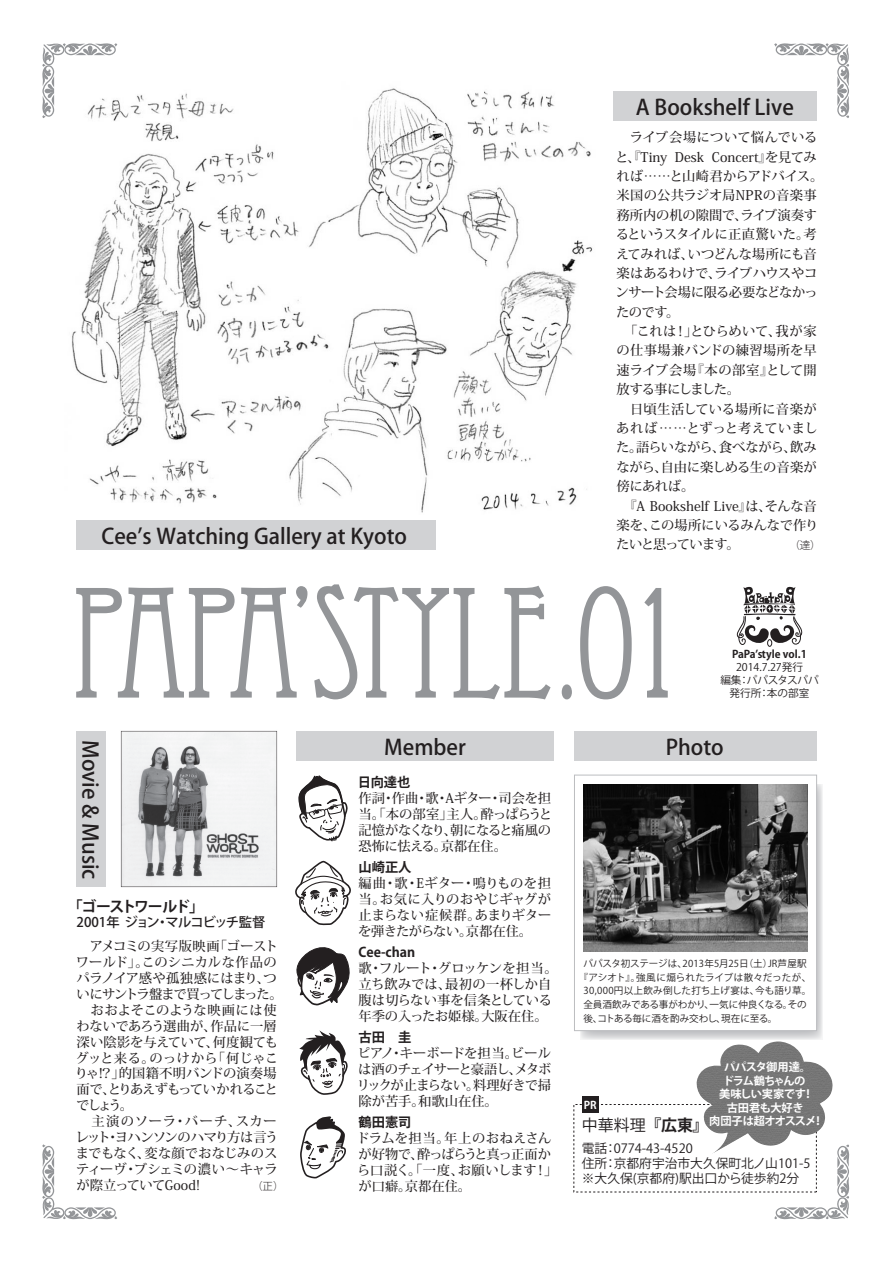
<style>
.page{position:relative;width:893px;height:1263px;background:#fff}
.page>*{position:absolute;margin:0;border:0;box-sizing:border-box;transform-origin:0 0}
.t1{font:154.8px "Eccentric Std";letter-spacing:-.055em;color:#939598}
.t2{font:500 21.3px "Koz Go Pro";color:#231f20}
.t3{font:15.9px "Koz Go Pro";color:#231f20}
.t4{font:700 14.85px "Koz Go Pro";letter-spacing:-.1em;color:#231f20}
.t5{font:500 13.35px/15.9px "Koz Min Pro";letter-spacing:-.01em;color:#231f20}
.t6{font:700 13.35px "Koz Go Pro";color:#231f20}
.t7{font:500 13.35px "Koz Go Pro";letter-spacing:-.06em;color:#231f20}
.t8{font:12.75px/15.3px "Koz Go Pro";color:#231f20}
.t9{font:700 11.25px/13.5px "Koz Go Pro";letter-spacing:-.04em;color:#fff;text-align:center}
.t10{font:10.65px/12.8px "Koz Go Pro";color:#231f20;text-align:center}
.t11{font:700 10.65px "Koz Go Pro";color:#231f20}
.t12{font:300 10.65px "Koz Go Pro";color:#231f20}
.t13{font:700 10.65px "Koz Go Pro";color:#fff}
.t14{font:9.6px "Koz Go Pro";color:#231f20}
.t15{font:9.6px "Koz Go Pro";letter-spacing:.025em;color:#231f20}
.s1{font-family:"Koz Go Pro";font-weight:300}
.s2{font-family:"Koz Go Pro";font-weight:300;font-size:10.65px}
.s3{font-size:13.35px}
.s4{font-weight:700}
</style>
<div class="page">
<svg style="left:580px;top:784px;width:242px;height:255px;background:#d3d4d6"></svg>
<div style="left:574px;top:775px;width:243px;height:256px;background:#fff;border:1px solid #bcbdc0"></div>
<svg style="left:42px;top:43px;width:75px;height:75px"></svg>
<svg style="left:774px;top:43px;width:75px;height:75px"></svg>
<svg style="left:774px;top:1144px;width:75px;height:75px"></svg>
<svg style="left:42px;top:1144px;width:75px;height:75px"></svg>
<img style="left:120px;top:730px;width:158px;height:158px">
<img style="left:696px;top:1041px;width:137px;height:114px">
<svg style="left:736px;top:587px;width:66px;height:59px"></svg>
<div style="left:767px;top:639px;width:5px;height:8px;border:1px solid #231f20;border-radius:50%"></div>
<svg style="left:296px;top:861px;width:55px;height:65px"></svg>
<svg style="left:299px;top:1030px;width:48px;height:65px"></svg>
<svg style="left:301px;top:1116px;width:45px;height:63px"></svg>
<svg style="left:298px;top:775px;width:49px;height:67px"></svg>
<svg style="left:296px;top:947px;width:54px;height:59px"></svg>
<div style="left:613px;top:91px;width:203px;height:30px;background:#d1d2d4"></div>
<div style="left:76px;top:731px;width:30px;height:155px;background:#d1d2d4"></div>
<img style="left:64px;top:74px;width:529px;height:439px">
<div style="left:582px;top:1096px;width:16px;height:16px;background:#231f20"></div>
<div style="left:76px;top:520px;width:360px;height:30px;background:#d1d2d4"></div>
<div style="left:296px;top:731px;width:258px;height:30px;background:#d1d2d4"></div>
<div style="left:574px;top:731px;width:242px;height:30px;background:#d1d2d4"></div>
<img style="left:583px;top:784px;width:225px;height:167px">
<h2 class="t2" style="left:101px;top:522px;width:307px">Ceeʼs Watching Gallery at Kyoto</h2>
<h2 class="t2" style="left:636px;top:93px;width:160px">A Bookshelf Live</h2>
<p class="t5" style="left:615px;top:127px;width:210px;line-height:19.4px">　ライブ会場について悩んでいると、『Tiny Desk Concert』を見てみれば……と山崎君からアドバイス。米国の公共ラジオ局NPRの音楽事務所内の机の隙間で、ライブ演奏するというスタイルに正直驚いた。考えてみれば、いつどんな場所にも音楽はあるわけで、ライブハウスやコンサート会場に限る必要などなかったのです。<br>　「これは！」とひらめいて、我が家の仕事場兼バンドの練習場所を早速ライブ会場『本の部室』として開放する事にしました。<br>　日頃生活している場所に音楽があれば……とずっと考えていました。語らいながら、食べながら、飲みながら、自由に楽しめる生の音楽が傍にあれば。<br>　『A Bookshelf Live』は、そんな音楽を、この場所にいるみんなで作りたいと思っています。<span class="s1">　　　　</span><span class="s2">（達）</span></p>
<h1 class="t1" style="left:71px;top:554px;width:618px">PAPA’STYLE.01</h1>
<p class="t11" style="left:732px;top:648px;width:76px">PaPaʼstyle vol.1</p>
<p class="t10" style="left:720px;top:661px;width:100px">2014.7.27発行<br>編集：パパスタスパパ発行所：本の部室</p>
<h2 class="t2" style="left:104px;top:740px;width:141px;rotate:90deg">Movie &amp; Music</h2>
<p class="t4" style="left:68px;top:896px;width:138px">「ゴーストワールド」</p>
<p class="t7" style="left:77px;top:914px;width:190px">2001年 ジョン・マルコビッチ監督</p>
<p class="t5" style="left:75px;top:937px;width:209px">　アメコミの実写版映画「ゴーストワールド」。このシニカルな作品のパラノイア感や孤独感にはまり、ついにサントラ盤まで買ってしまった。　おおよそこのような映画には使わないであろう選曲が、作品に一層深い陰影を与えていて、何度観てもグッと来る。のっけから「何じゃこりゃ⁉」的国籍不明バンドの演奏場面で、とりあえずもっていかれることでしょう。<br>　主演のソーラ・バーチ、スカーレット・ヨハンソンのハマり方は言うまでもなく、変な顔でおなじみのスティーヴ・ブシェミの濃い～キャラが際立っていてGood!　</p>
<p class="t12" style="left:234px;top:1179px;width:51px"><span class="s3">　</span> （正）</p>
<h2 class="t2" style="left:384px;top:734px;width:83px">Member</h2>
<h2 class="t2" style="left:666px;top:734px;width:60px">Photo</h2>
<p class="t6" style="left:358px;top:773px;width:54px">日向達也</p>
<p class="t5" style="left:358px;top:789px;width:195px;text-align:justify">作詞・作曲・歌・Aギター・司会を担当。「本の部室」主人。酔っぱらうと記憶がなくなり、朝になると痛風の恐怖に怯える。京都在住。</p>
<p class="t6" style="left:358px;top:858px;width:55px">山崎正人</p>
<p class="t5" style="left:358px;top:874px;width:195px;text-align:justify">編曲・歌・Eギター・鳴りものを担当。お気に入りのおやじギャグが止まらない症候群。あまりギターを弾きたがらない。京都在住。</p>
<p class="t6" style="left:358px;top:943px;width:58px">Cee-chan</p>
<p class="t5" style="left:358px;top:959px;width:201px">歌・フルート・グロッケンを担当。立ち飲みでは、最初の一杯しか自腹は切らない事を信条としている年季の入ったお姫様。大阪在住。</p>
<p class="t6" style="left:358px;top:1028px;width:55px">古田　圭</p>
<p class="t5" style="left:357px;top:1044px;width:196px;text-align:justify">ピアノ・キーボードを担当。ビールは酒のチェイサーと豪語し、メタボリックが止まらない。料理好きで掃除が苦手。和歌山在住。</p>
<p class="t6" style="left:358px;top:1113px;width:55px">鶴田憲司</p>
<p class="t5" style="left:356px;top:1129px;width:203px">ドラムを担当。年上のおねえさんが好物で、酔っぱらうと真っ正面から口説く。「一度、お願いします！」が口癖。京都在住。</p>
<p class="t14" style="left:583px;top:957px;width:225px">パパスタ初ステージは、2013年5月25日（土）JR芦屋駅</p>
<p class="t14" style="left:579px;top:971px;width:234px">『アシオト』。強風に煽られたライブは散々だったが、</p>
<p class="t15" style="left:583px;top:984px;width:229px">30,000円以上飲み倒した打ち上げ宴は、今も語り草。</p>
<p class="t14" style="left:583px;top:998px;width:225px">全員酒飲みである事がわかり、一気に仲良くなる。その</p>
<p class="t14" style="left:583px;top:1012px;width:195px">後、コトある毎に酒を酌み交わし、現在に至る。</p>
<p class="t9" style="left:709px;top:1061px;width:116px">パパスタ御用達。<br>ドラム鶴ちゃんの<br>美味しい実家です！<br>古田君も大好き<br>肉団子は超オオススメ！</p>
<p class="t13" style="left:584px;top:1098px;width:14px">PR</p>
<p class="t3" style="left:582px;top:1115px;width:128px">中華料理 <span class="s4">『広東』</span></p>
<p class="t8" style="left:582px;top:1141px;width:230px">電話：0774-43-4520<br>住所：京都府宇治市大久保町北ノ山101-5 ※大久保(京都府)駅出口から徒歩約2分</p>
</div>
